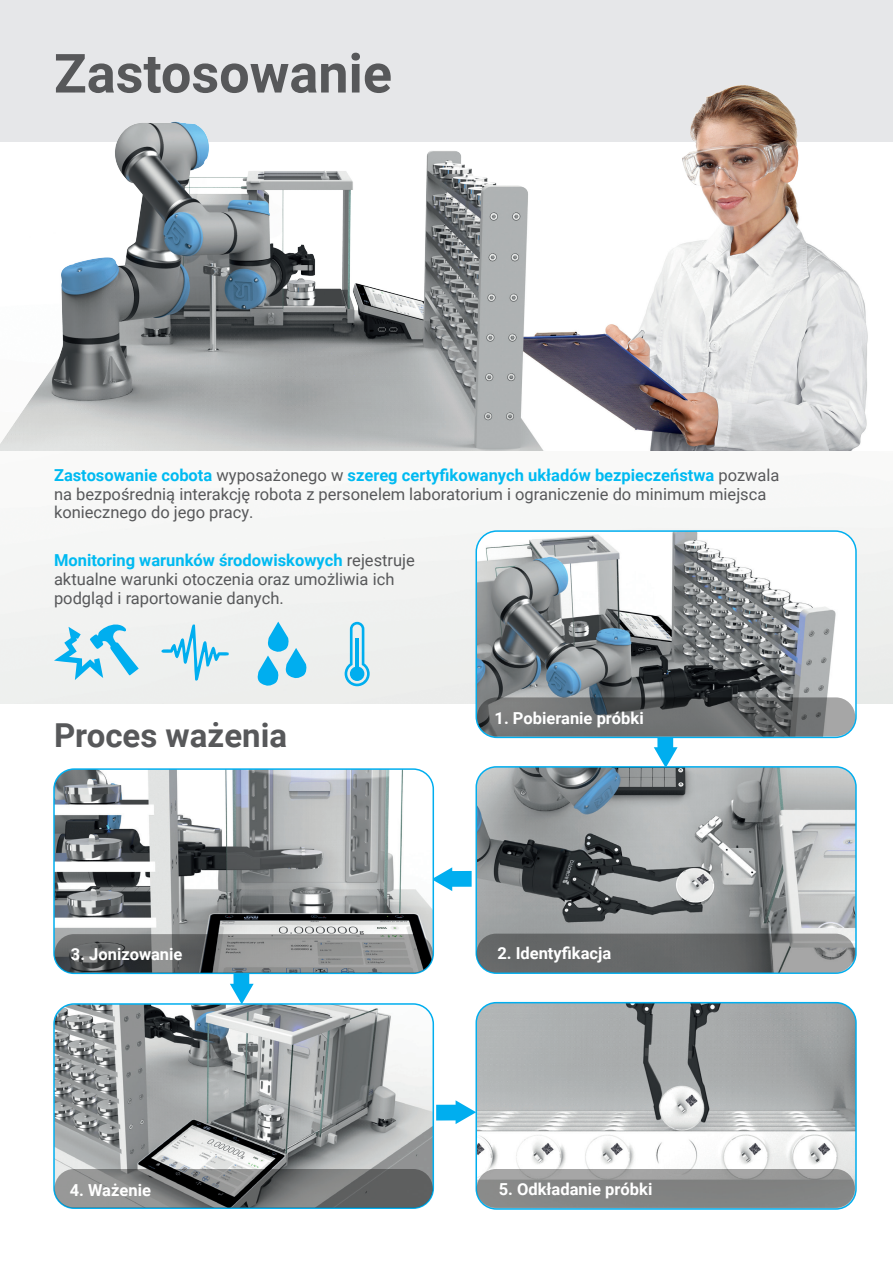
<style>
.page{position:relative;width:893px;height:1263px;background:#fff}
.page>*{position:absolute;margin:0;border:0;box-sizing:border-box;transform-origin:0 0}
.t1{font:700 54px "Roboto";color:#57585a}
.t2{font:700 33px "Roboto";color:#57585a}
.t3{font:16.5px/18.8px "Roboto";color:#57585a}
.t4{font:700 16.5px "Roboto";color:#fff}
.s1{font-weight:700;color:#00baf1}
</style>
<div class="page">
<div style="left:0;top:0;width:893px;height:141px;background:#e6e7e9"></div>
<svg style="left:654px;top:738px;width:24px;height:28px"></svg>
<svg style="left:436px;top:1100px;width:39px;height:24px"></svg>
<svg style="left:434px;top:867px;width:38px;height:24px"></svg>
<svg style="left:230px;top:974px;width:24px;height:29px"></svg>
<img style="left:476px;top:531px;width:380px;height:206px">
<div style="left:475px;top:530px;width:382px;height:208px;border:2px solid #00aeef;border-radius:21px"></div>
<img style="left:56px;top:1006px;width:375px;height:200px">
<div style="left:53px;top:1003px;width:381px;height:206px;border:2px solid #00aeef;border-radius:20px"></div>
<img style="left:478px;top:769px;width:376px;height:202px">
<div style="left:475px;top:766px;width:382px;height:208px;border:2px solid #00aeef;border-radius:20px"></div>
<svg style="left:477px;top:934px;width:378px;height:38px;background:#6e7070"></svg>
<img style="left:56px;top:771px;width:375px;height:200px">
<div style="left:53px;top:768px;width:381px;height:206px;border:2px solid #00aeef;border-radius:20px"></div>
<img style="left:478px;top:1005px;width:376px;height:202px">
<div style="left:475px;top:1002px;width:382px;height:208px;border:2px solid #00aeef;border-radius:20px"></div>
<svg style="left:54px;top:623px;width:85px;height:57px"></svg>
<svg style="left:161px;top:624px;width:68px;height:56px"></svg>
<svg style="left:255px;top:622px;width:52px;height:65px;background:#99d8ee"></svg>
<svg style="left:345px;top:622px;width:25px;height:64px;background:#8ad4ee"></svg>
<svg style="left:477px;top:1169px;width:378px;height:39px;background:#8b8c8b"></svg>
<svg style="left:477px;top:697px;width:378px;height:39px;background:#6b6e6e"></svg>
<svg style="left:55px;top:934px;width:378px;height:39px;background:#76797a"></svg>
<img style="left:0;top:85px;width:893px;height:366px">
<svg style="left:55px;top:1169px;width:378px;height:39px;background:#6e7171"></svg>
<p class="t1" style="left:54px;top:35px;width:340px">Zastosowanie</p>
<p class="t3" style="left:54px;top:465px;width:727px"><span class="s1">Zastosowanie cobota</span> wyposażonego w <span class="s1">szereg certyfikowanych układów bezpieczeństwa</span> pozwala na bezpośrednią interakcję robota z personelem laboratorium i ograniczenie do minimum miejsca koniecznego do jego pracy.</p>
<p class="t3" style="left:54px;top:550px;width:362px"><span class="s1">Monitoring warunków środowiskowych</span> rejestruje aktualne warunki otoczenia oraz umożliwia ich podgląd i raportowanie danych.</p>
<p class="t2" style="left:54px;top:712px;width:235px">Proces ważenia</p>
<p class="t4" style="left:71px;top:942px;width:113px">3. Jonizowanie</p>
<p class="t4" style="left:495px;top:706px;width:151px">1. Pobieranie próbki</p>
<p class="t4" style="left:497px;top:941px;width:115px">2. Identyfikacja</p>
<p class="t4" style="left:70px;top:1178px;width:83px">4. Ważenie</p>
<p class="t4" style="left:499px;top:1178px;width:155px">5. Odkładanie próbki</p>
</div>
